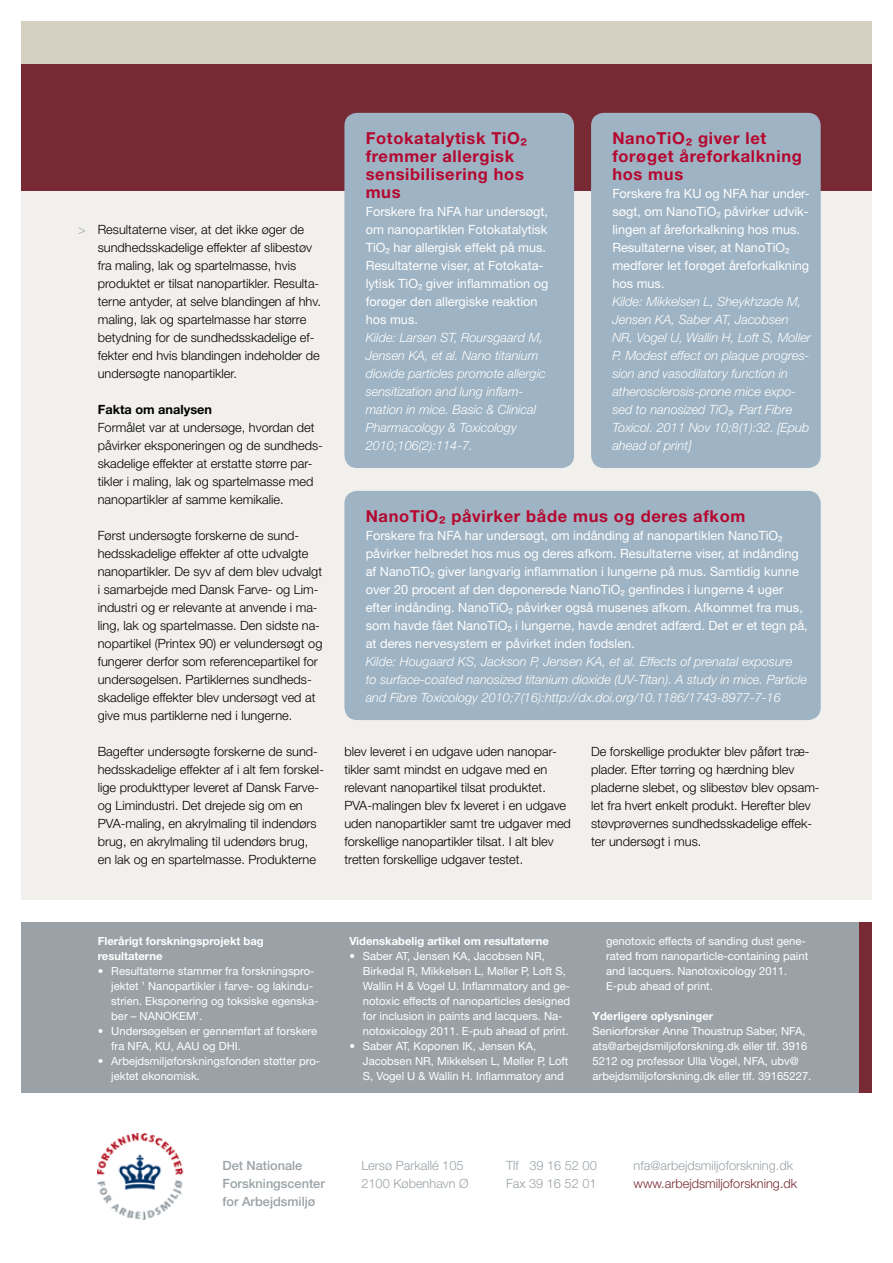
<style>
.page{position:relative;width:893px;height:1263px;background:#fff}
.page>*{position:absolute;margin:0;border:0;box-sizing:border-box;transform-origin:0 0}
.t1{font:700 16.5px/18px "Helvetica Neue";letter-spacing:.04em;color:#b5072f}
.t2{font:300 12.75px/18px "Helvetica Neue";color:#000}
.t3{font:12.75px/18px "Helvetica Neue";color:#fff}
.t4{font:italic 300 12.75px/18px "Helvetica Neue";color:#fff}
.t5{font:300 12.75px/18px "Helvetica Neue";color:#9aa2a7}
.t6{font:500 12.75px/18px "Helvetica Neue";color:#9aa2a7}
.t7{font:300 12.75px "Helvetica Neue";color:#772934}
.t8{font:700 12.75px "Helvetica Neue";color:#000}
.t9{font:11.25px/15px "Helvetica Neue";color:#fff}
.t10{font:700 11.25px/15px "Helvetica Neue";color:#fff}
.s1{font-weight:400}
</style>
<div class="page">
<div style="left:21px;top:21px;width:851px;height:43px;background:#d4d0c2"></div>
<div style="left:21px;top:64px;width:851px;height:127px;background:#772934"></div>
<div style="left:859px;top:923px;width:13px;height:170px;background:#772934"></div>
<div style="left:21px;top:923px;width:838px;height:170px;background:#9aa2a7"></div>
<div style="left:21px;top:191px;width:851px;height:709px;background:#f2f0ec"></div>
<img style="left:98px;top:1133px;width:86px;height:86px">
<div style="left:344px;top:491px;width:477px;height:229px;background:#9eb3c3;border-radius:13px"></div>
<div style="left:344px;top:113px;width:230px;height:355px;background:#9eb3c3;border-radius:13px"></div>
<div style="left:591px;top:113px;width:230px;height:355px;background:#9eb3c3;border-radius:13px"></div>
<p class="t5" style="left:78px;top:220px;width:9px">&gt;</p>
<p class="t1" style="left:366px;top:129px;width:163px">Fotokatalytisk TiO² fremmer allergisk sensibilisering hos mus</p>
<p class="t3" style="left:366px;top:202px;width:184px">Forskere fra NFA har undersøgt, om nanopartiklen Fotokatalytisk<br>TiO² har allergisk effekt på mus.<br>Resultaterne viser, at Fotokata&shy;lytisk TiO² giver inflammation og forøger den allergiske reaktion hos mus.</p>
<p class="t4" style="left:366px;top:328px;width:181px">Kilde: Larsen ST, Roursgaard M,<br>Jensen KA, et al. Nano titanium dioxide particles promote allergic sensitization and lung inflam&shy;mation in mice. Basic &amp; Clinical<br>Pharmacology &amp; Toxicology<br>2010;106(2):114-7.</p>
<p class="t1" style="left:612px;top:129px;width:191px">NanoTiO² giver let forøget åreforkalkning hos mus</p>
<p class="t3" style="left:612px;top:184px;width:199px">Forskere fra KU og NFA har under&shy;søgt, om NanoTiO² påvirker udvik&shy;lingen af åreforkalkning hos mus.<br>Resultaterne viser, at NanoTiO² medfører let forøget åreforkalkning hos mus.</p>
<p class="t4" style="left:612px;top:292px;width:200px">Kilde: Mikkelsen L, Sheykhzade M,<br>Jensen KA, Saber AT, Jacobsen<br>NR, Vogel U, Wallin H, Loft S, Moller<br>P. Modest effect on plaque progres&shy;sion and vasodilatory function in atherosclerosis-prone mice expo&shy;sed to nanosized TiO<span class="s1">²</span>. Part Fibre<br>Toxicol. 2011 Nov 10;8(1):32. [Epub ahead of print]</p>
<p class="t2" style="left:98px;top:220px;width:225px">Resultaterne viser, at det ikke øger de sundhedsskadelige effekter af slibestøv fra maling, lak og spartelmasse, hvis produktet er tilsat nanopartikler. Resulta&shy;terne antyder, at selve blandingen af hhv. maling, lak og spartelmasse har større betydning for de sundhedsskadelige ef&shy;fekter end hvis blandingen indeholder de undersøgte nanopartikler.</p>
<p class="t8" style="left:98px;top:402px;width:116px">Fakta om analysen</p>
<p class="t2" style="left:98px;top:418px;width:227px">Formålet var at undersøge, hvordan det påvirker eksponeringen og de sundheds&shy;skadelige effekter at erstatte større par&shy;tikler i maling, lak og spartelmasse med nanopartikler af samme kemikalie.</p>
<p class="t2" style="left:98px;top:526px;width:226px">Først undersøgte forskerne de sund&shy;hedsskadelige effekter af otte udvalgte nanopartikler. De syv af dem blev udvalgt i samarbejde med Dansk Farve- og Lim&shy;industri og er relevante at anvende i ma&shy;ling, lak og spartelmasse. Den sidste na&shy;nopartikel (Printex 90) er velundersøgt og fungerer derfor som referencepartikel for undersøgelsen. Partiklernes sundheds&shy;skadelige effekter blev undersøgt ved at give mus partiklerne ned i lungerne.</p>
<p class="t2" style="left:98px;top:742px;width:228px">Bagefter undersøgte forskerne de sund&shy;hedsskadelige effekter af i alt fem forskel&shy;lige produkttyper leveret af Dansk Farve&shy;og Limindustri. Det drejede sig om en PVA-maling, en akrylmaling til indendørs brug, en akrylmaling til udendørs brug, en lak og en spartelmasse. Produkterne</p>
<p class="t2" style="left:344px;top:742px;width:228px">blev leveret i en udgave uden nanopar&shy;tikler samt mindst en udgave med en relevant nanopartikel tilsat produktet.<br>PVA-malingen blev fx leveret i en udgave uden nanopartikler samt tre udgaver med forskellige nanopartikler tilsat. I alt blev tretten forskellige udgaver testet.</p>
<p class="t1" style="left:366px;top:507px;width:381px">NanoTiO² påvirker både mus og deres afkom</p>
<p class="t3" style="left:366px;top:526px;width:444px">Forskere fra NFA har undersøgt, om indånding af nanopartiklen NanoTiO² påvirker helbredet hos mus og deres afkom. Resultaterne viser, at indånding af NanoTiO² giver langvarig inflammation i lungerne på mus. Samtidig kunne over 20 procent af den deponerede NanoTiO² genfindes i lungerne 4 uger efter indånding. NanoTiO² påvirker også musenes afkom. Afkommet fra mus, som havde fået NanoTiO² i lungerne, havde ændret adfærd. Det er et tegn på, at deres nervesystem er påvirket inden fødslen.</p>
<p class="t4" style="left:366px;top:652px;width:443px">Kilde: Hougaard KS, Jackson P, Jensen KA, et al. Effects of prenatal exposure<br>to surface-coated nanosized titanium dioxide (UV-Titan). A study in mice. Particle and Fibre Toxicology 2010;7(16):http://dx.doi.org/10.1186/1743-8977-7-16</p>
<p class="t2" style="left:591px;top:742px;width:230px">De forskellige produkter blev påført træ&shy;plader. Efter tørring og hærdning blev pladerne slebet, og slibestøv blev opsam&shy;let fra hvert enkelt produkt. Herefter blev støvprøvernes sundhedsskadelige effek&shy;ter undersøgt i mus.</p>
<p class="t10" style="left:98px;top:933px;width:168px">Flerårigt forskningsprojekt bag resultaterne</p>
<p class="t9" style="left:111px;top:963px;width:209px;text-indent:-14px">• Resultaterne stammer fra forskningspro&shy;jektet ’ Nanopartikler i farve- og lakindu&shy;strien. Eksponering og toksiske egenska&shy;ber – NANOKEM’.</p>
<p class="t9" style="left:111px;top:1023px;width:207px;text-indent:-14px">• Undersøgelsen er gennemført af forskere fra NFA, KU, AAU og DHI.</p>
<p class="t9" style="left:111px;top:1053px;width:210px;text-indent:-14px">• Arbejdsmiljøforskningsfonden støtter pro&shy;jektet økonomisk.</p>
<p class="t10" style="left:349px;top:933px;width:201px">Videnskabelig artikel om resultaterne</p>
<p class="t9" style="left:363px;top:948px;width:209px;text-indent:-14px">• Saber AT, Jensen KA, Jacobsen NR, Birkedal R, Mikkelsen L, Møller P, Loft S, Wallin H &amp; Vogel U. Inflammatory and ge&shy;notoxic effects of nanoparticles designed for inclusion in paints and lacquers. Na&shy;notoxicology 2011. E-pub ahead of print.</p>
<p class="t9" style="left:363px;top:1038px;width:207px;text-indent:-14px">• Saber AT, Koponen IK, Jensen KA,<br>Jacobsen NR, Mikkelsen L, Møller P, Loft<br>S, Vogel U &amp; Wallin H. Inflammatory and</p>
<p class="t9" style="left:606px;top:933px;width:204px">genotoxic effects of sanding dust gene&shy;rated from nanoparticle-containing paint and lacquers. Nanotoxicology 2011.<br>E-pub ahead of print.</p>
<p class="t10" style="left:593px;top:1008px;width:122px">Yderligere oplysninger</p>
<p class="t9" style="left:593px;top:1023px;width:220px">Seniorforsker Anne Thoustrup Saber, NFA, ats@arbejdsmiljoforskning.dk eller tlf. 3916<br>5212 og professor Ulla Vogel, NFA, ubv@ arbejdsmiljoforskning.dk eller tlf. 39165227.</p>
<p class="t6" style="left:223px;top:1156px;width:104px">Det Nationale<br>Forskningscenter for Arbejdsmiljø</p>
<p class="t5" style="left:361px;top:1156px;width:109px">Lersø Parkallé 105<br>2100 København Ø</p>
<p class="t5" style="left:506px;top:1156px;width:92px">Tlf 39 16 52 00<br>Fax 39 16 52 01</p>
<p class="t5" style="left:634px;top:1156px;width:161px">nfa@arbejdsmiljoforskning.dk</p>
<p class="t7" style="left:634px;top:1176px;width:165px">www.arbejdsmiljoforskning.dk</p>
</div>
